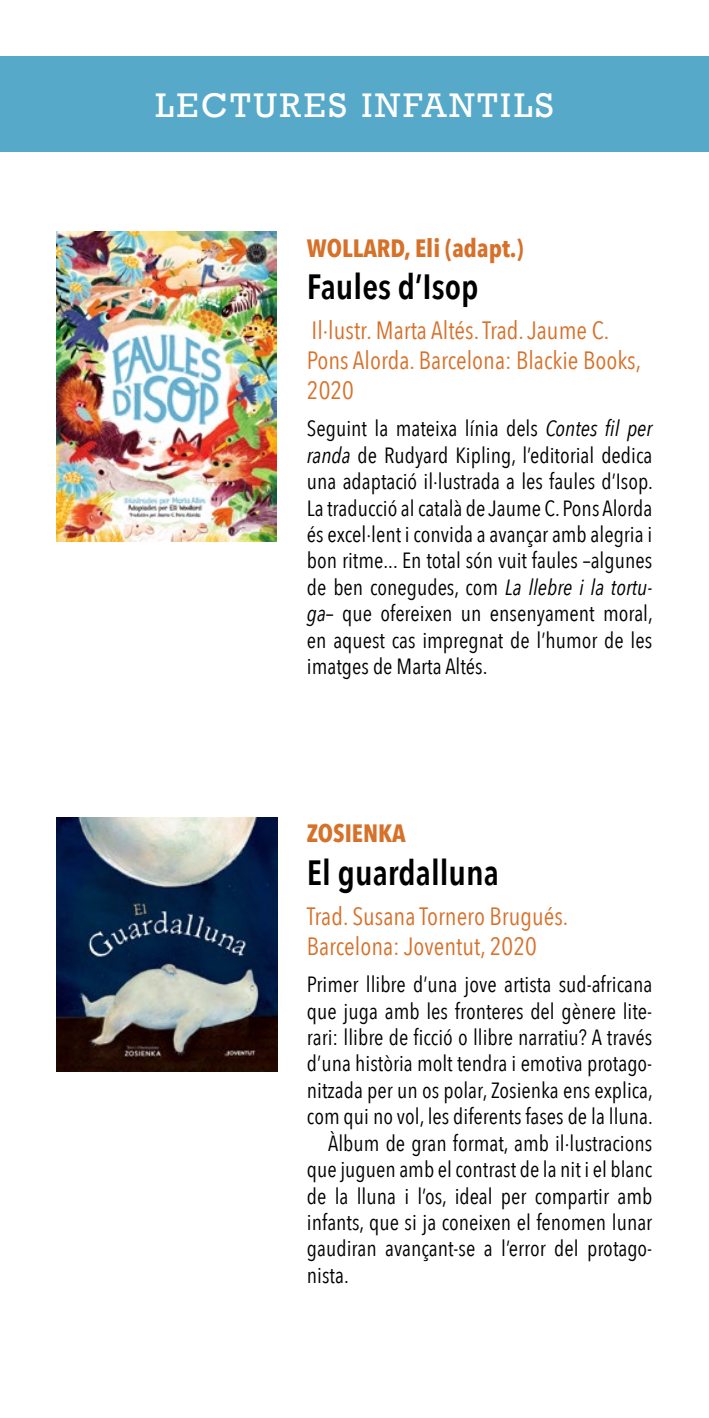
<style>
.page{position:relative;width:709px;height:1418px;background:#fff}
.page>*{position:absolute;margin:0;border:0;box-sizing:border-box;transform-origin:0 0}
.t1{font:600 35px "Avenir Next Condensed";color:#000}
.t2{font:35px "Rockwell";letter-spacing:.08em;color:#fff}
.t3{font:25px/30px "Avenir Next Condensed";color:#d6712a}
.t4{font:700 25px "Avenir Next Condensed";color:#d6712a}
.t5{font:22px/26.5px "Avenir Next Condensed";color:#000;text-align:justify}
.s1{font-style:italic}
</style>
<div class="page">
<img style="left:57px;top:232px;width:220px;height:310px">
<div style="left:0;top:57px;width:709px;height:95px;background:#57a9ca"></div>
<img style="left:57px;top:817px;width:220px;height:254px">
<h1 class="t2" style="left:155px;top:85px;width:400px">LECTURES INFANTILS</h1>
<p class="t4" style="left:307px;top:232px;width:218px">WOLLARD, Eli (adapt.)</p>
<h1 class="t1" style="left:307px;top:256px;width:173px">Faules d’Isop</h1>
<p class="t3" style="left:307px;top:314px;width:336px">Il·lustr. Marta Altés. Trad. Jaume C.<br>Pons Alorda. Barcelona: Blackie Books,<br>2020</p>
<p class="t5" style="left:307px;top:414px;width:347px">Seguint la mateixa línia dels <span class="s1">Contes fil per randa</span> de Rudyard Kipling, l’editorial dedica una adaptació il·lustrada a les faules d’Isop.<br>La traducció al català de Jaume C. Pons Alorda és excel·lent i convida a avançar amb alegria i bon ritme... En total són vuit faules –algunes de ben conegudes, com <span class="s1">La llebre i la tortu&shy;ga</span>– que ofereixen un ensenyament moral, en aquest cas impregnat de l’humor de les imatges de Marta Altés.</p>
<p class="t4" style="left:307px;top:818px;width:100px">ZOSIENKA</p>
<h1 class="t1" style="left:307px;top:842px;width:194px">El guardalluna</h1>
<p class="t3" style="left:307px;top:899px;width:263px">Trad. Susana Tornero Brugués.<br>Barcelona: Joventut, 2020</p>
<p class="t5" style="left:307px;top:970px;width:347px">Primer llibre d’una jove artista sud-africana</p>
<p class="t5" style="left:307px;top:996px;width:347px">que juga amb les fronteres del gènere lite-</p>
<p class="t5" style="left:307px;top:1023px;width:347px">rari: llibre de ficció o llibre narratiu? A través</p>
<p class="t5" style="left:307px;top:1049px;width:347px">d’una història molt tendra i emotiva protago-</p>
<p class="t5" style="left:307px;top:1075px;width:347px">nitzada per un os polar, Zosienka ens explica,</p>
<p class="t5" style="left:307px;top:1102px;width:347px">com qui no vol, les diferents fases de la lluna.</p>
<p class="t5" style="left:328px;top:1128px;width:325px">Àlbum de gran format, amb il·lustracions</p>
<p class="t5" style="left:307px;top:1155px;width:347px">que juguen amb el contrast de la nit i el blanc</p>
<p class="t5" style="left:307px;top:1181px;width:347px">de la lluna i l’os, ideal per compartir amb</p>
<p class="t5" style="left:307px;top:1207px;width:347px">infants, que si ja coneixen el fenomen lunar</p>
<p class="t5" style="left:307px;top:1234px;width:347px">gaudiran avançant-se a l’error del protago-</p>
<p class="t5" style="left:307px;top:1260px;width:43px">nista.</p>
</div>
